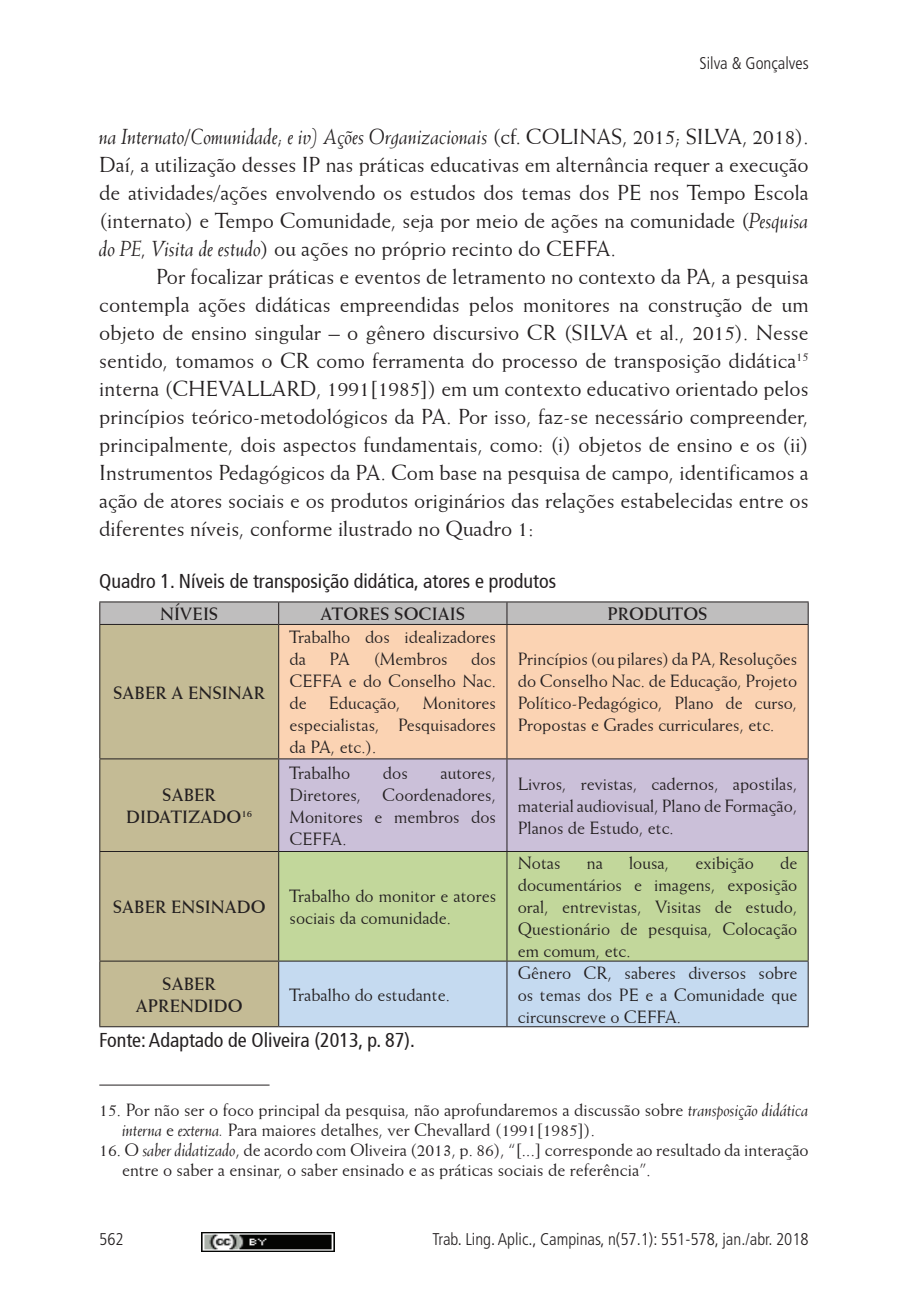
<style>
.page{position:relative;width:908px;height:1304px;background:#fff}
.page>*{position:absolute;margin:0;border:0;box-sizing:border-box;transform-origin:0 0}
.t1{font:22px/28px "Weiss BT";color:#231f20;text-align:justify}
.t2{font:condensed 20px "Frutiger 57";color:#231f20}
.t3{font:18px/22px "Weiss BT";color:#231f20;text-align:justify}
.t4{font:700 18px/22px "Weiss BT";color:#231f20;text-align:center}
.t5{font:300 condensed 17px "Frutiger";color:#231f20}
.s1{font-style:italic}
</style>
<div class="page">
<img style="left:201px;top:1232px;width:133px;height:19px">
<div style="left:100px;top:625px;width:178px;height:401px;background:#c4bb95"></div>
<div style="left:279px;top:625px;width:528px;height:133px;background:#fbd3b3"></div>
<div style="left:279px;top:759px;width:528px;height:92px;background:#cbc0d9"></div>
<div style="left:279px;top:852px;width:528px;height:109px;background:#c2d79b"></div>
<div style="left:279px;top:962px;width:528px;height:64px;background:#c5daf0"></div>
<hr style="left:99px;top:601px;width:179px;height:1px;background:#231f20">
<hr style="left:278px;top:601px;width:228px;height:1px;background:#231f20">
<hr style="left:506px;top:601px;width:302px;height:1px;background:#231f20">
<svg style="left:99px;top:602px;width:709px;height:22px;background:#bab9b9"></svg>
<hr style="left:99px;top:624px;width:179px;height:1px;background:#231f20">
<hr style="left:99px;top:625px;width:1px;height:133px;background:#231f20">
<hr style="left:278px;top:624px;width:228px;height:1px;background:#231f20">
<hr style="left:278px;top:625px;width:1px;height:133px;background:#231f20">
<hr style="left:506px;top:624px;width:302px;height:1px;background:#231f20">
<hr style="left:506px;top:625px;width:1px;height:133px;background:#231f20">
<hr style="left:807px;top:625px;width:1px;height:133px;background:#231f20">
<hr style="left:99px;top:758px;width:179px;height:1px;background:#231f20">
<hr style="left:99px;top:759px;width:1px;height:92px;background:#231f20">
<hr style="left:278px;top:758px;width:228px;height:1px;background:#231f20">
<hr style="left:278px;top:759px;width:1px;height:92px;background:#231f20">
<hr style="left:506px;top:758px;width:302px;height:1px;background:#231f20">
<hr style="left:506px;top:759px;width:1px;height:92px;background:#231f20">
<hr style="left:807px;top:759px;width:1px;height:92px;background:#231f20">
<hr style="left:99px;top:851px;width:179px;height:1px;background:#231f20">
<hr style="left:99px;top:852px;width:1px;height:109px;background:#231f20">
<hr style="left:278px;top:851px;width:228px;height:1px;background:#231f20">
<hr style="left:278px;top:852px;width:1px;height:109px;background:#231f20">
<hr style="left:506px;top:851px;width:302px;height:1px;background:#231f20">
<hr style="left:506px;top:852px;width:1px;height:109px;background:#231f20">
<hr style="left:807px;top:852px;width:1px;height:109px;background:#231f20">
<hr style="left:99px;top:961px;width:179px;height:1px;background:#231f20">
<hr style="left:99px;top:962px;width:1px;height:64px;background:#231f20">
<hr style="left:278px;top:961px;width:228px;height:1px;background:#231f20">
<hr style="left:278px;top:962px;width:1px;height:64px;background:#231f20">
<hr style="left:506px;top:961px;width:302px;height:1px;background:#231f20">
<hr style="left:506px;top:962px;width:1px;height:64px;background:#231f20">
<hr style="left:807px;top:962px;width:1px;height:64px;background:#231f20">
<hr style="left:99px;top:1026px;width:179px;height:1px;background:#231f20">
<hr style="left:278px;top:1026px;width:228px;height:1px;background:#231f20">
<hr style="left:506px;top:1026px;width:302px;height:1px;background:#231f20">
<hr style="left:99px;top:1085px;width:170px;height:1px;background:#231f20">
<p class="t5" style="left:699px;top:54px;width:110px">Silva &amp; Gonçalves</p>
<p class="t1" style="left:99px;top:122px;width:710px"><span class="s1">na Internato/Comunidade; e iv) Ações Organizacionais</span> (cf. COLINAS, 2015; SILVA, 2018).<br>Daí, a utilização desses IP nas práticas educativas em alternância requer a execução de atividades/ações envolvendo os estudos dos temas dos PE nos Tempo Escola (internato) e Tempo Comunidade, seja por meio de ações na comunidade (<span class="s1">Pesquisa do PE, Visita de estudo</span>) ou ações no próprio recinto do CEFFA.</p>
<p class="t1" style="left:99px;top:262px;width:710px;text-indent:57px">Por focalizar práticas e eventos de letramento no contexto da PA, a pesquisa contempla ações didáticas empreendidas pelos monitores na construção de um objeto de ensino singular – o gênero discursivo CR (SILVA et al., 2015). Nesse sentido, tomamos o CR como ferramenta do processo de transposição didática<sup>15 </sup>interna (CHEVALLARD, 1991[1985]) em um contexto educativo orientado pelos princípios teórico-metodológicos da PA. Por isso, faz-se necessário compreender, principalmente, dois aspectos fundamentais, como: (i) objetos de ensino e os (ii)<br>Instrumentos Pedagógicos da PA. Com base na pesquisa de campo, identificamos a ação de atores sociais e os produtos originários das relações estabelecidas entre os diferentes níveis, conforme ilustrado no Quadro 1:</p>
<p class="t2" style="left:99px;top:569px;width:471px">Quadro 1. Níveis de transposição didática, atores e produtos<sup>16</sup></p>
<p class="t4" style="left:160px;top:602px;width:60px">NÍVEIS</p>
<p class="t4" style="left:320px;top:602px;width:146px">ATORES SOCIAIS</p>
<p class="t4" style="left:607px;top:602px;width:102px">PRODUTOS</p>
<p class="t4" style="left:113px;top:681px;width:154px">SABER A ENSINAR</p>
<p class="t4" style="left:126px;top:783px;width:127px">SABER<br>DIDATIZADO<sup>16</sup></p>
<p class="t3" style="left:289px;top:626px;width:208px">Trabalho dos idealizadores da</p>
<p class="t3" style="left:289px;top:648px;width:208px;text-indent:182px">dos CEFFA e do Conselho Nac. de Educação, Monitores especialistas, Pesquisadores da PA, etc.).</p>
<p class="t3" style="left:517px;top:648px;width:281px">Princípios (ou pilares) da PA, Resoluções do Conselho Nac. de Educação, Projeto Político-Pedagógico, Plano de curso, Propostas e Grades curriculares, etc.</p>
<p class="t3" style="left:329px;top:648px;width:22px">PA</p>
<p class="t3" style="left:373px;top:648px;width:76px">(Membros</p>
<p class="t3" style="left:289px;top:761px;width:62px">Trabalho</p>
<p class="t3" style="left:383px;top:761px;width:26px">dos</p>
<p class="t3" style="left:289px;top:761px;width:208px;text-indent:151px">autores, Diretores, Coordenadores, Monitores e membros dos CEFFA.</p>
<p class="t3" style="left:517px;top:772px;width:281px">Livros, revistas, cadernos, apostilas, material audiovisual, Plano de Formação, Planos de Estudo, etc.</p>
<p class="t4" style="left:113px;top:896px;width:154px">SABER ENSINADO</p>
<p class="t3" style="left:289px;top:885px;width:208px">Trabalho do monitor e atores sociais da comunidade.</p>
<p class="t4" style="left:136px;top:972px;width:108px">SABER<br>APRENDIDO</p>
<p class="t3" style="left:289px;top:983px;width:162px">Trabalho do estudante.</p>
<p class="t2" style="left:99px;top:1029px;width:317px">Fonte: Adaptado de Oliveira (2013, p. 87).</p>
<p class="t3" style="left:517px;top:852px;width:44px">Notas</p>
<p class="t3" style="left:586px;top:852px;width:18px">na</p>
<p class="t3" style="left:628px;top:852px;width:42px">lousa,</p>
<p class="t3" style="left:695px;top:852px;width:60px">exibição</p>
<p class="t3" style="left:517px;top:852px;width:281px;text-indent:262px">de documentários e imagens, exposição oral, entrevistas, Visitas de estudo, Questionário de pesquisa, Colocação em comum, etc.</p>
<p class="t3" style="left:517px;top:961px;width:281px">Gênero CR, saberes diversos sobre os temas dos PE e a Comunidade que circunscreve o CEFFA.</p>
<p class="t3" style="left:122px;top:1100px;width:687px;line-height:20px;text-indent:-23px">15. Por não ser o foco principal da pesquisa, não aprofundaremos a discussão sobre <span class="s1">transposição didática interna</span> e <span class="s1">externa.</span> Para maiores detalhes, ver Chevallard (1991[1985]).</p>
<p class="t3" style="left:122px;top:1140px;width:688px;line-height:20px;text-indent:-23px">16. O <span class="s1">saber didatizado</span>, de acordo com Oliveira (2013, p. 86), “[...] corresponde ao resultado da interação entre o saber a ensinar, o saber ensinado e as práticas sociais de referência”.</p>
<p class="t5" style="left:99px;top:1229px;width:26px">562</p>
<p class="t5" style="left:432px;top:1229px;width:377px">Trab. Ling. Aplic., Campinas, n(57.1): 551-578, jan./abr. 2018</p>
</div>
